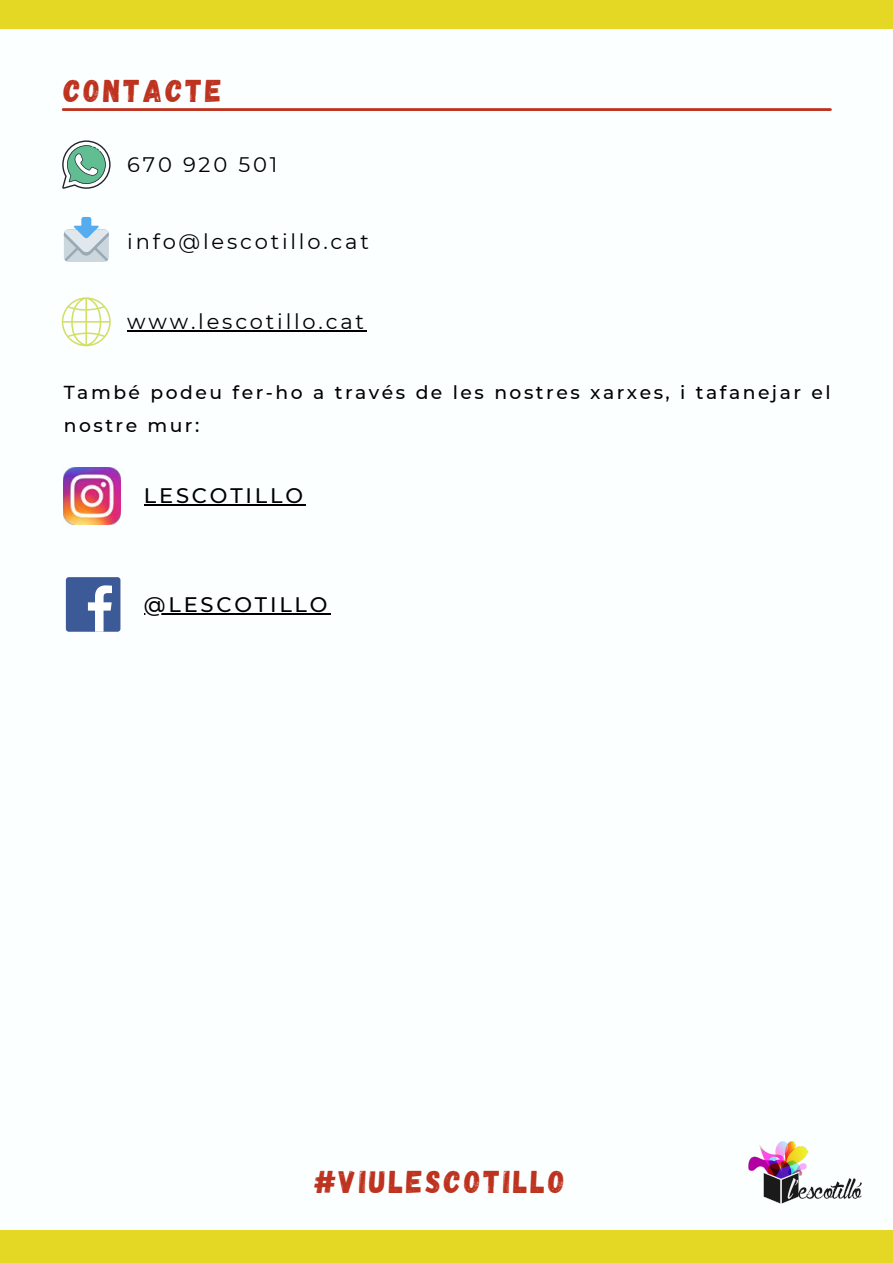
<style>
.page{position:relative;width:893px;height:1263px;background:#fff}
.page>*{position:absolute;margin:0;border:0;box-sizing:border-box;transform-origin:0 0}
.t1{font:31.5px "Gagalin";letter-spacing:.1em;color:#be331f}
.t2{font:21px "Montserrat";letter-spacing:.135em;color:#000}
.t3{font:500 21px "Montserrat";letter-spacing:.135em;color:#000}
.t4{font:500 18.75px/33.2px "Montserrat";letter-spacing:.135em;color:#000}
</style>
<div class="page">
<div style="left:0;top:0;width:893px;height:29px;background:#e5d824"></div>
<div style="left:0;top:1230px;width:893px;height:33px;background:#e5d824"></div>
<img style="left:748px;top:1141px;width:114px;height:63px">
<hr style="left:63px;top:108px;width:767px;height:3px;background:#be331f">
<img style="left:64px;top:468px;width:57px;height:57px">
<div style="left:66px;top:577px;width:54px;height:55px;background:#3d5a98;border-radius:3px"></div>
<svg style="left:88px;top:585px;width:24px;height:47px"></svg>
<svg style="left:62px;top:140px;width:49px;height:49px"></svg>
<div style="left:64px;top:229px;width:45px;height:33px;background:#ccd6dd;border-radius:5px"></div>
<svg style="left:64px;top:217px;width:45px;height:44px"></svg>
<svg style="left:62px;top:297px;width:49px;height:49px"></svg>
<hr style="left:127px;top:330px;width:240px;height:2px;background:#000">
<hr style="left:144px;top:504px;width:162px;height:2px;background:#000">
<hr style="left:144px;top:613px;width:186px;height:1px;background:#000">
<h1 class="t1" style="left:64px;top:70px;width:160px">CONTACTE</h1>
<p class="t2" style="left:127px;top:152px;width:152px">670 920 501</p>
<p class="t2" style="left:127px;top:228px;width:243px">info@lescotillo.cat</p>
<p class="t2" style="left:127px;top:309px;width:238px">www.lescotillo.cat</p>
<p class="t4" style="left:64px;top:375px;width:768px">També podeu fer-ho a través de les nostres xarxes, i tafanejar el nostre mur:</p>
<p class="t3" style="left:144px;top:483px;width:161px">LESCOTILLO</p>
<p class="t3" style="left:144px;top:591px;width:185px">@LESCOTILLO</p>
<h1 class="t1" style="left:314px;top:1161px;width:252px">#VIULESCOTILLO</h1>
</div>
